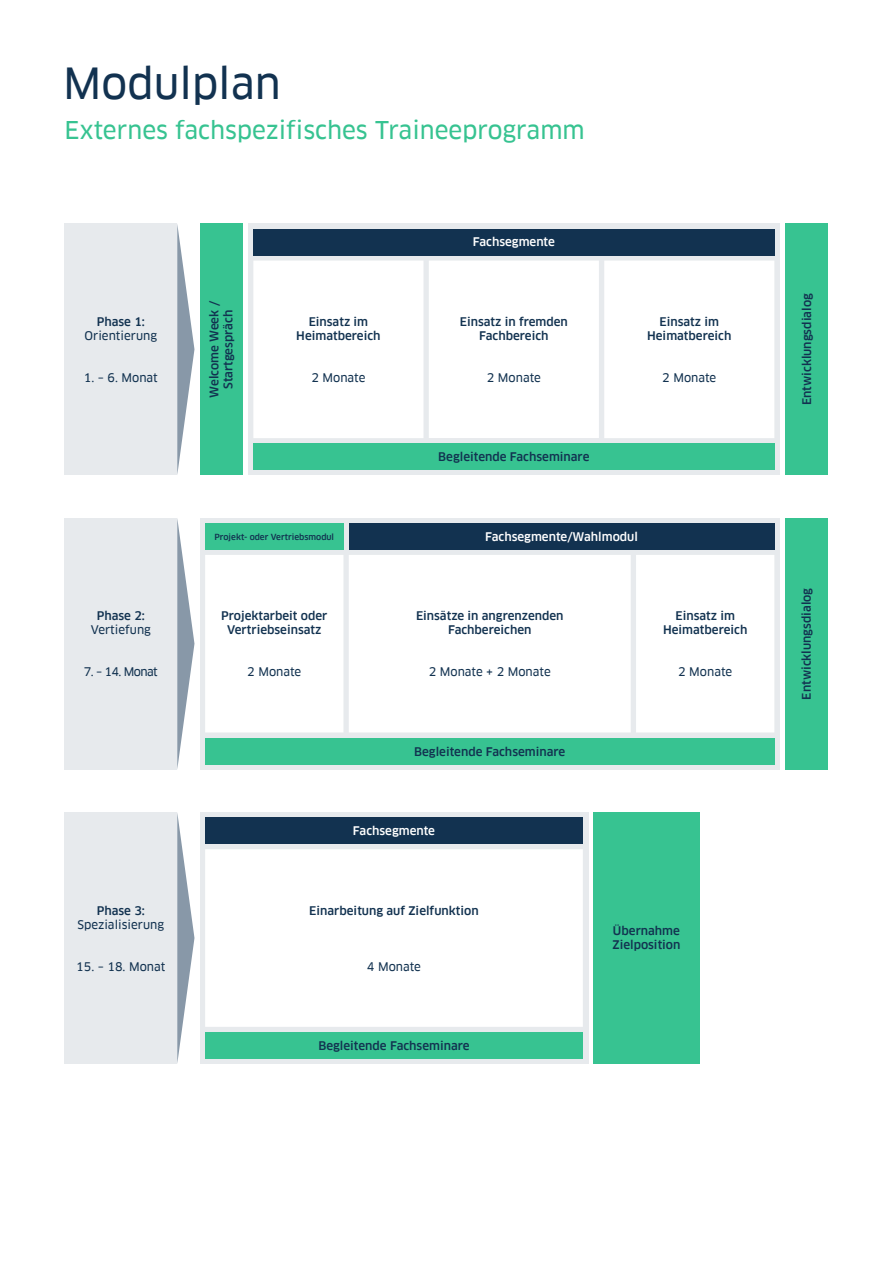
<style>
.page{position:relative;width:893px;height:1263px;background:#fff}
.page>*{position:absolute;margin:0;border:0;box-sizing:border-box;transform-origin:0 0}
.t1{font:42px "Clanfor LBBW News";color:#123250}
.t2{font:24px "Clanfor LBBW News";color:#37c391}
.t3{font:500 11.7px/14px "Clanfor LBBW";color:#123250;text-align:center}
.t4{font:11.7px "Clanfor LBBW News";color:#123250}
.t5{font:500 11.7px "Clanfor LBBW";color:#fff}
.t6{font:500 8.25px "Clanfor LBBW";color:#123250}
</style>
<div class="page">
<svg style="left:177px;top:813px;width:17px;height:250px"></svg>
<div style="left:64px;top:812px;width:113px;height:252px;background:#e7eaed"></div>
<div style="left:200px;top:812px;width:388px;height:252px;background:#e7eaed"></div>
<div style="left:205px;top:849px;width:378px;height:178px;background:#fff"></div>
<div style="left:205px;top:1032px;width:378px;height:27px;background:#37c391"></div>
<div style="left:205px;top:817px;width:378px;height:27px;background:#123250"></div>
<div style="left:593px;top:812px;width:106px;height:252px;background:#37c391"></div>
<svg style="left:177px;top:518px;width:17px;height:251px"></svg>
<div style="left:64px;top:518px;width:113px;height:252px;background:#e7eaed"></div>
<div style="left:785px;top:518px;width:43px;height:252px;background:#37c391"></div>
<div style="left:200px;top:518px;width:580px;height:252px;background:#e7eaed"></div>
<div style="left:205px;top:555px;width:138px;height:177px;background:#fff"></div>
<div style="left:349px;top:555px;width:282px;height:177px;background:#fff"></div>
<div style="left:636px;top:555px;width:138px;height:177px;background:#fff"></div>
<div style="left:205px;top:738px;width:569px;height:26px;background:#37c391"></div>
<div style="left:349px;top:523px;width:425px;height:27px;background:#123250"></div>
<div style="left:205px;top:523px;width:138px;height:27px;background:#37c391"></div>
<div style="left:248px;top:223px;width:532px;height:252px;background:#e7eaed"></div>
<div style="left:253px;top:261px;width:170px;height:177px;background:#fff"></div>
<div style="left:429px;top:261px;width:345px;height:177px;background:#fff"></div>
<div style="left:64px;top:223px;width:113px;height:252px;background:#e7eaed"></div>
<svg style="left:177px;top:224px;width:17px;height:251px"></svg>
<div style="left:785px;top:223px;width:43px;height:252px;background:#37c391"></div>
<div style="left:200px;top:223px;width:43px;height:252px;background:#37c391"></div>
<div style="left:253px;top:443px;width:521px;height:27px;background:#37c391"></div>
<div style="left:253px;top:229px;width:521px;height:26px;background:#123250"></div>
<h1 class="t1" style="left:63px;top:58px;width:219px">Modulplan</h1>
<h2 class="t2" style="left:64px;top:116px;width:522px">Externes fachspezifisches Traineeprogramm</h2>
<p class="t3" style="left:97px;top:315px;width:50px">Phase 1:</p>
<p class="t4" style="left:84px;top:329px;width:74px">Orientierung</p>
<p class="t4" style="left:84px;top:371px;width:76px">1. – 6. Monat</p>
<p class="t3" style="left:97px;top:609px;width:50px">Phase 2:</p>
<p class="t4" style="left:91px;top:623px;width:62px">Vertiefung</p>
<p class="t4" style="left:84px;top:665px;width:76px">7. – 14. Monat</p>
<p class="t3" style="left:97px;top:903px;width:50px">Phase 3:</p>
<p class="t4" style="left:77px;top:917px;width:88px">Spezialisierung</p>
<p class="t4" style="left:76px;top:959px;width:91px">15. – 18. Monat</p>
<p class="t3" style="left:207px;top:398px;width:98px;rotate:-90deg">Welcome Week /<br>Startgespräch</p>
<p class="t3" style="left:296px;top:315px;width:86px">Einsatz im<br>Heimatbereich</p>
<p class="t4" style="left:311px;top:371px;width:56px">2 Monate</p>
<p class="t5" style="left:473px;top:235px;width:84px">Fachsegmente</p>
<p class="t3" style="left:460px;top:315px;width:110px">Einsatz in fremden<br>Fachbereich</p>
<p class="t4" style="left:487px;top:371px;width:56px">2 Monate</p>
<p class="t3" style="left:438px;top:450px;width:153px">Begleitende Fachseminare</p>
<p class="t3" style="left:647px;top:315px;width:86px">Einsatz im<br>Heimatbereich</p>
<p class="t4" style="left:662px;top:371px;width:56px">2 Monate</p>
<p class="t6" style="left:214px;top:532px;width:121px">Projekt- oder Vertriebsmodul</p>
<p class="t5" style="left:485px;top:530px;width:154px">Fachsegmente/Wahlmodul</p>
<p class="t3" style="left:221px;top:609px;width:108px">Projektarbeit oder<br>Vertriebseinsatz</p>
<p class="t4" style="left:247px;top:665px;width:56px">2 Monate</p>
<p class="t3" style="left:416px;top:609px;width:149px">Einsätze in angrenzenden<br>Fachbereichen</p>
<p class="t4" style="left:429px;top:665px;width:123px">2 Monate + 2 Monate</p>
<p class="t3" style="left:663px;top:609px;width:86px">Einsatz im<br>Heimatbereich</p>
<p class="t4" style="left:678px;top:665px;width:56px">2 Monate</p>
<p class="t3" style="left:414px;top:744px;width:153px">Begleitende Fachseminare</p>
<p class="t5" style="left:353px;top:824px;width:84px">Fachsegmente</p>
<p class="t3" style="left:309px;top:903px;width:171px">Einarbeitung auf Zielfunktion</p>
<p class="t4" style="left:367px;top:959px;width:56px">4 Monate</p>
<p class="t3" style="left:318px;top:1039px;width:153px">Begleitende Fachseminare</p>
<p class="t3" style="left:612px;top:924px;width:70px;text-align:left">Übernahme<br>Zielposition</p>
<p class="t3" style="left:800px;top:405px;width:113px;rotate:-90deg">Entwicklungsdialog</p>
<p class="t3" style="left:800px;top:700px;width:113px;rotate:-90deg">Entwicklungsdialog</p>
</div>
